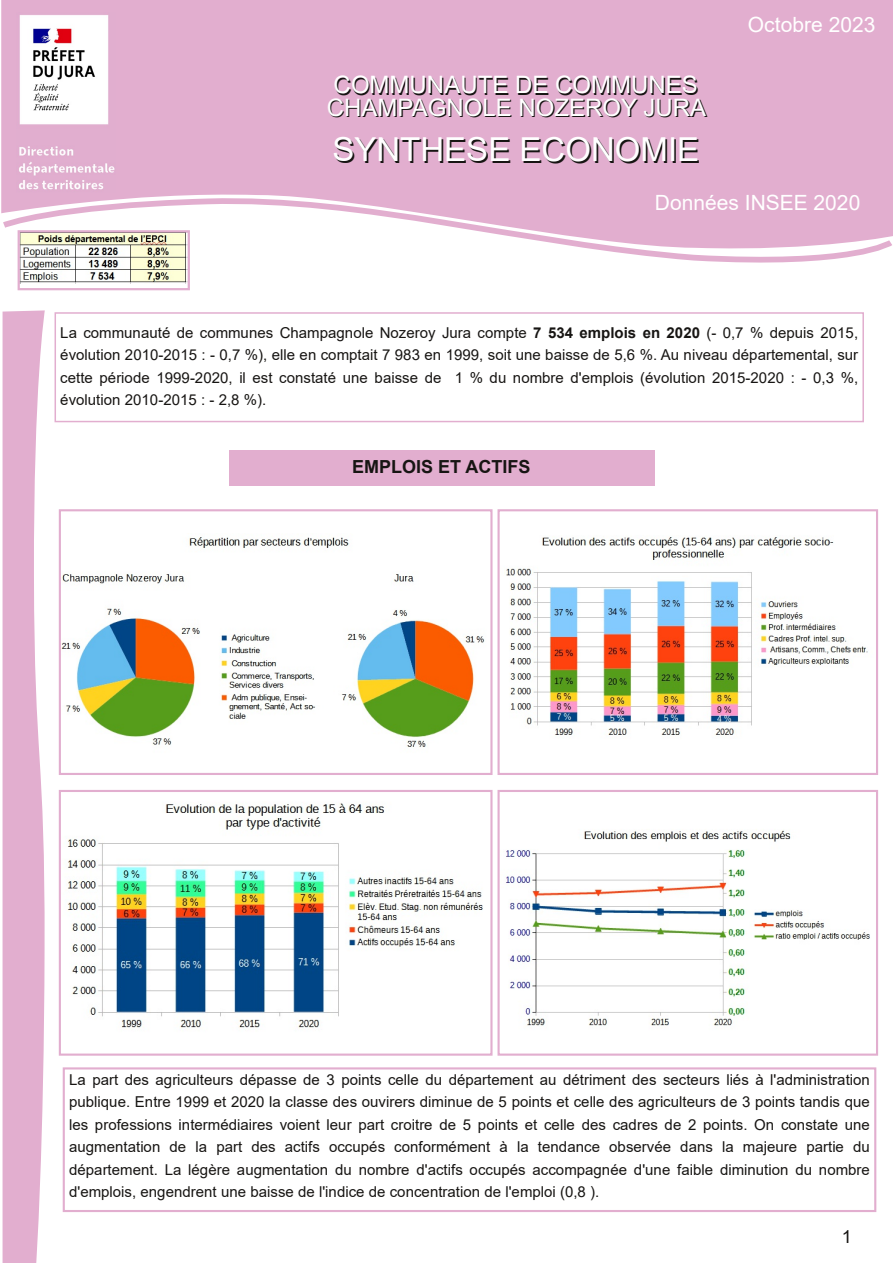
<style>
.page{position:relative;width:893px;height:1263px;background:#fff}
.page>*{position:absolute;margin:0;border:0;box-sizing:border-box;transform-origin:0 0}
.t1{font:33px "Arial";color:#171513}
.t2{font:24px/22.5px "Arial";letter-spacing:.005em;color:#171513}
.t3{font:21px "Arial";color:#fff}
.t4{font:700 18px "Arial";color:#171513}
.t5{font:18px "Arial";color:#171513}
.t6{font:15px/22.5px "Arial";letter-spacing:.005em;color:#171513;text-align:justify}
.s1{color:#fff}
.s2{font-weight:700}
</style>
<div class="page">
<div style="left:1px;top:0;width:892px;height:191px;background:#e2aecf"></div>
<svg style="left:3px;top:310px;width:42px;height:953px;background:#e5b7d4"></svg>
<div style="left:55px;top:312px;width:809px;height:110px;border:2px solid #e2aecf"></div>
<img style="left:67px;top:803px;width:416px;height:225px">
<div style="left:59px;top:790px;width:434px;height:266px;border:2px solid #e2aecf"></div>
<img style="left:506px;top:829px;width:364px;height:197px">
<div style="left:497px;top:790px;width:381px;height:266px;border:2px solid #e2aecf"></div>
<svg style="left:1px;top:191px;width:892px;height:82px"></svg>
<img style="left:21px;top:233px;width:166px;height:50px">
<div style="left:18px;top:230px;width:172px;height:60px;border:2px solid #e2aecf"></div>
<img style="left:16px;top:12px;width:100px;height:181px">
<img style="left:62px;top:537px;width:423px;height:210px">
<div style="left:59px;top:509px;width:434px;height:266px;border:2px solid #e2aecf"></div>
<img style="left:504px;top:537px;width:364px;height:198px">
<div style="left:497px;top:509px;width:381px;height:266px;border:2px solid #e2aecf"></div>
<div style="left:230px;top:451px;width:425px;height:35px;background:#e2aecf"></div>
<div style="left:63px;top:1067px;width:813px;height:145px;border:2px solid #e2aecf"></div>
<h2 class="t2" style="left:328px;top:75px;width:381px">COMMUNAUTE DE COMMUNES<br>CHAMPAGNOLE NOZEROY JURA</h2>
<h1 class="t1" style="left:334px;top:133px;width:368px">SYNTHESE ECONOM<span class="s1">I</span>E</h1>
<h3 class="t3" style="left:748px;top:13px;width:129px">Octobre 2023</h3>
<h3 class="t3" style="left:655px;top:191px;width:207px">Données INSEE 2020</h3>
<p class="t6" style="left:60px;top:321px;width:799px">La communauté de communes Champagnole Nozeroy Jura compte <span class="s2">7 534 emplois en 2020</span> (- 0,7 % depuis 2015, évolution 2010-2015 : - 0,7 %), elle en comptait 7 983 en 1999, soit une baisse de 5,6 %. Au niveau départemental, sur cette période 1999-2020, il est constaté une baisse de 1 % du nombre d'emplois (évolution 2015-2020 : - 0,3 %, évolution 2010-2015 : - 2,8 %).</p>
<p class="t4" style="left:352px;top:457px;width:180px">EMPLOIS ET ACTIFS</p>
<p class="t6" style="left:69px;top:1068px;width:802px">La part des agriculteurs dépasse de 3 points celle du département au détriment des secteurs liés à l'administration publique. Entre 1999 et 2020 la classe des ouvirers diminue de 5 points et celle des agriculteurs de 3 points tandis que les professions intermédiaires voient leur part croitre de 5 points et celle des cadres de 2 points. On constate une augmentation de la part des actifs occupés conformément à la tendance observée dans la majeure partie du département. La légère augmentation du nombre d'actifs occupés accompagnée d'une faible diminution du nombre d'emplois, engendrent une baisse de l'indice de concentration de l'emploi (0,8 ).</p>
<p class="t5" style="left:842px;top:1227px;width:12px">1</p>
</div>
